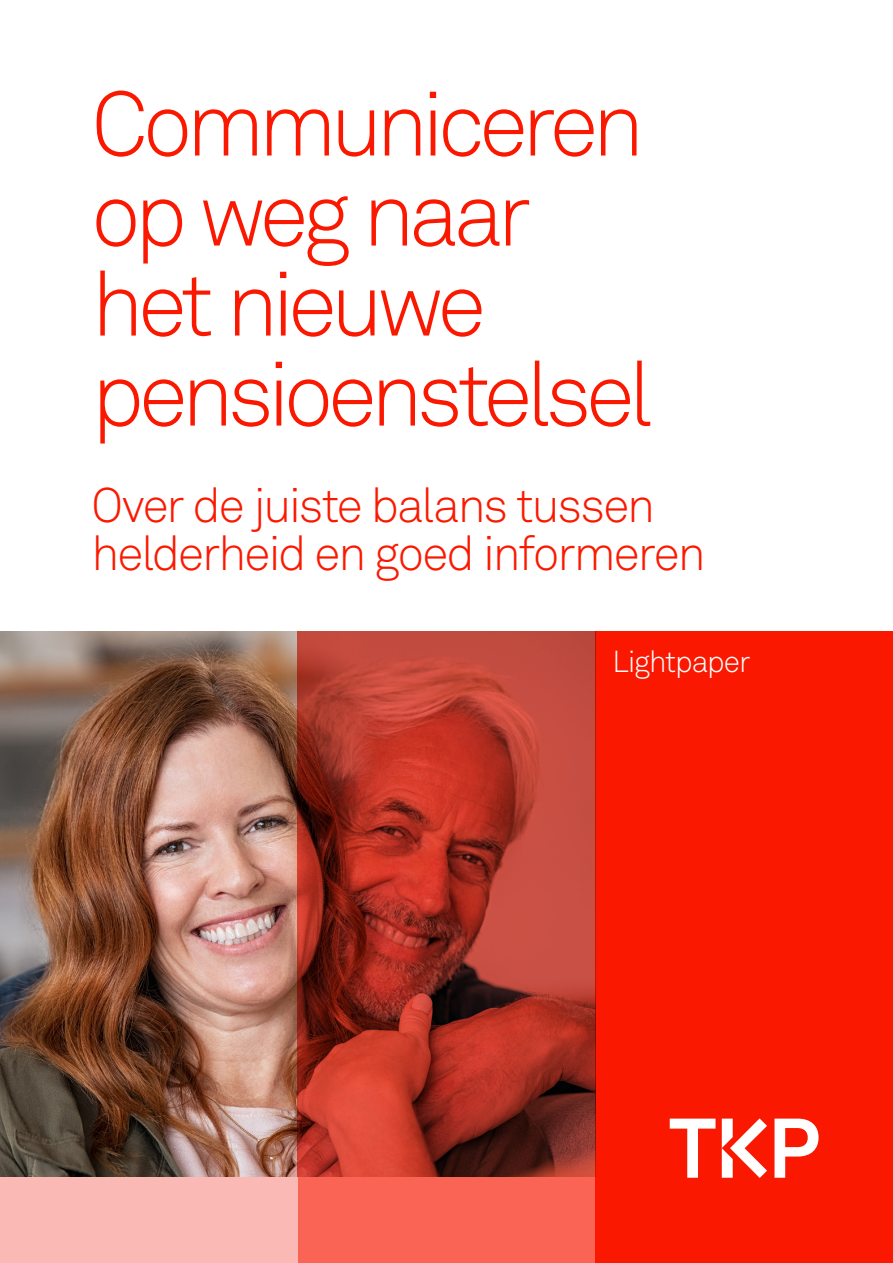
<style>
.page{position:relative;width:893px;height:1263px;background:#fff}
.page>*{position:absolute;margin:0;border:0;box-sizing:border-box;transform-origin:0 0}
.Cover_titel_M{font:300 90px/90px "Akkurat Pro";letter-spacing:-.07em;color:#fa1900}
.Cover_subtitel{font:300 48px/48px "Akkurat Pro";letter-spacing:-.04em;color:#fa1900}
.Cover_overige_inform{font:300 30px "Akkurat Pro";letter-spacing:-.035em;color:#fff}
</style>
<div class="page">
<img style="left:0;top:631px;width:298px;height:547px">
<svg style="left:298px;top:631px;width:297px;height:547px;background:#a8362a"></svg>
<div style="left:595px;top:631px;width:298px;height:632px;background:#fa1900"></div>
<div style="left:298px;top:1178px;width:297px;height:85px;background:#fa6455"></div>
<div style="left:0;top:1178px;width:298px;height:85px;background:#fab9b4"></div>
<svg style="left:670px;top:1118px;width:149px;height:60px"></svg>
<p class="Cover_titel_M" style="left:91px;top:79px;width:564px">Communiceren op weg naar het nieuwe pensioenstelsel</p>
<p class="Cover_subtitel" style="left:91px;top:481px;width:616px">Over de juiste balans tussen helderheid en goed informeren</p>
<p class="Cover_overige_inform" style="left:612px;top:644px;width:140px">Lightpaper</p>
</div>
